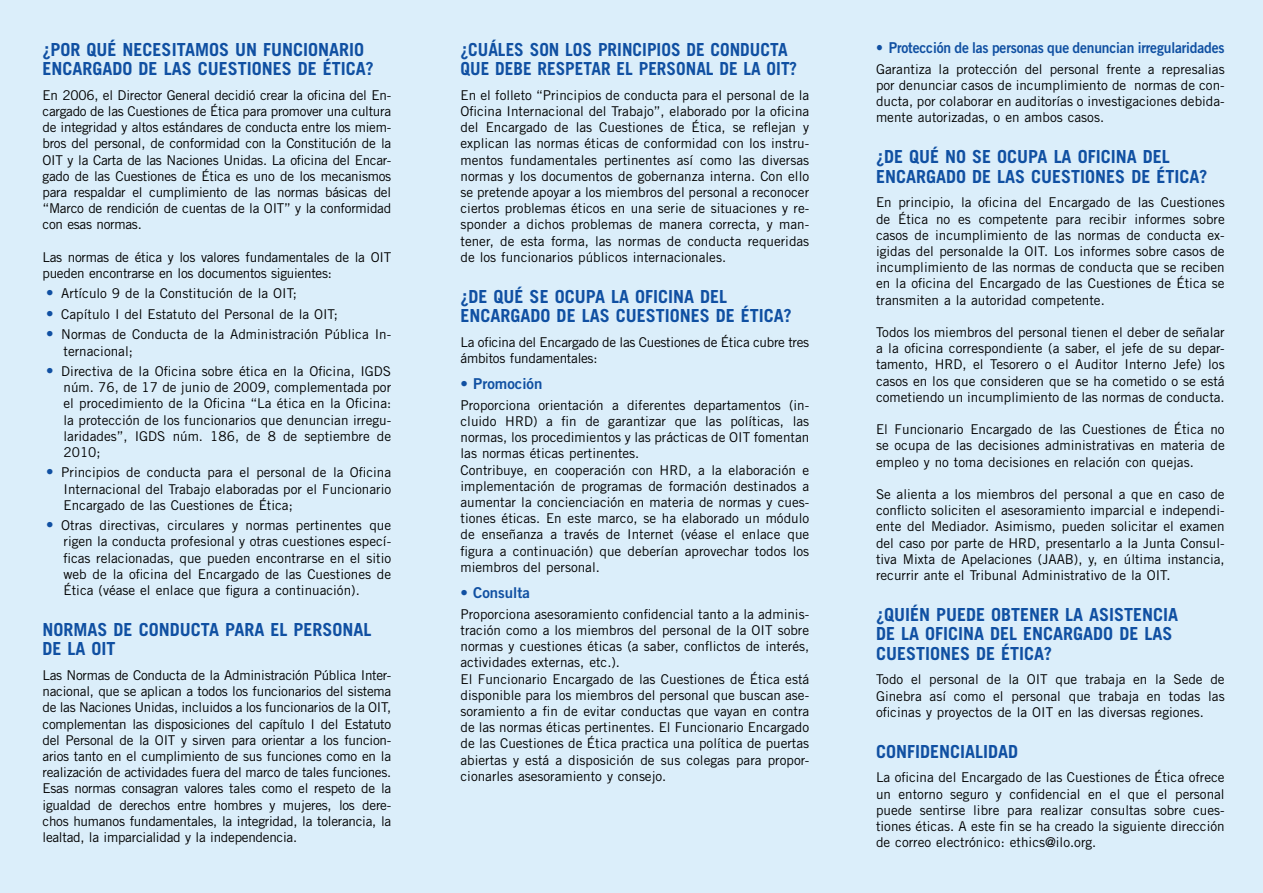
<style>
.page{position:relative;width:1263px;height:893px;background:#dbeefa}
.page>*{position:absolute;margin:0;border:0;box-sizing:border-box;transform-origin:0 0}
.t1{font:700 18px/19.5px "Trade Gothic LT Std";color:#1050a2}
.t2{font:700 18px/19.5px "Trade Gothic LT Std";color:#1050a2;scale:.96 1}
.t3{font:15px "Trade Gothic LT Std Bd 2";letter-spacing:-.01em;color:#1050a2;scale:.92 1}
.t4{font:15px "Trade Gothic LT Std Bd 2";letter-spacing:-.01em;color:#1050a2}
.t5{font:13.5px/16.2px "Trade Gothic LT Std";color:#000;text-align:justify}
.t6{font:13.5px/16.2px "Trade Gothic LT Std";letter-spacing:-.02em;color:#000}
.s1{font-size:15px;color:#1050a2}
</style>
<div class="page">
<h1 class="t1" style="left:43px;top:39px;width:333px">¿POR QUÉ NECESITAMOS UN FUNCIONARIO<br>ENCARGADO DE LAS CUESTIONES DE ÉTICA?</h1>
<p class="t5" style="left:43px;top:87px;width:350px">En 2006, el Director General decidió crear la oficina del En&shy;cargado de las Cuestiones de Ética para promover una cultura de integridad y altos estándares de conducta entre los miem&shy;bros del personal, de conformidad con la Constitución de la OIT y la Carta de las Naciones Unidas. La oficina del Encar&shy;gado de las Cuestiones de Ética es uno de los mecanismos para respaldar el cumplimiento de las normas básicas del “Marco de rendición de cuentas de la OIT” y la conformidad con esas normas.</p>
<p class="t6" style="left:43px;top:249px;width:350px">Las normas de ética y los valores fundamentales de la OIT pueden encontrarse en los documentos siguientes:</p>
<p class="t5" style="left:46px;top:285px;width:252px"><span class="s1">•</span> Artículo 9 de la Constitución de la OIT;</p>
<p class="t5" style="left:46px;top:306px;width:293px"><span class="s1">•</span> Capítulo I del Estatuto del Personal de la OIT;</p>
<p class="t5" style="left:64px;top:326px;width:329px;text-indent:-17px"><span class="s1">•</span> Normas de Conducta de la Administración Pública In&shy;ternacional;</p>
<p class="t5" style="left:64px;top:363px;width:329px;text-indent:-17px"><span class="s1">•</span> Directiva de la Oficina sobre ética en la Oficina, IGDS núm. 76, de 17 de junio de 2009, complementada por el procedimiento de la Oficina “La ética en la Oficina: la protección de los funcionarios que denuncian irregu&shy;laridades”, IGDS núm. 186, de 8 de septiembre de 2010;</p>
<p class="t5" style="left:64px;top:464px;width:329px;text-indent:-17px"><span class="s1">•</span> Principios de conducta para el personal de la Oficina Internacional del Trabajo elaboradas por el Funcionario Encargado de las Cuestiones de Ética;</p>
<p class="t5" style="left:64px;top:517px;width:329px;text-indent:-17px"><span class="s1">•</span> Otras directivas, circulares y normas pertinentes que rigen la conducta profesional y otras cuestiones especí&shy;ficas relacionadas, que pueden encontrarse en el sitio web de la oficina del Encargado de las Cuestiones de Ética (véase el enlace que figura a continuación).</p>
<h1 class="t1" style="left:43px;top:619px;width:331px">NORMAS DE CONDUCTA PARA EL PERSONAL<br>DE LA OIT</h1>
<p class="t5" style="left:43px;top:667px;width:350px">Las Normas de Conducta de la Administración Pública Inter&shy;nacional, que se aplican a todos los funcionarios del sistema de las Naciones Unidas, incluidos a los funcionarios de la OIT, complementan las disposiciones del capítulo I del Estatuto del Personal de la OIT y sirven para orientar a los funcion&shy;arios tanto en el cumplimiento de sus funciones como en la realización de actividades fuera del marco de tales funciones.<br>Esas normas consagran valores tales como el respeto de la igualdad de derechos entre hombres y mujeres, los dere&shy;chos humanos fundamentales, la integridad, la tolerancia, la lealtad, la imparcialidad y la independencia.</p>
<h1 class="t2" style="left:460px;top:39px;width:352px">¿CUÁLES SON LOS PRINCIPIOS DE CONDUCTA<br>QUE DEBE RESPETAR EL PERSONAL DE LA OIT?</h1>
<p class="t5" style="left:460px;top:87px;width:350px">En el folleto “Principios de conducta para el personal de la Oficina Internacional del Trabajo”, elaborado por la oficina del Encargado de las Cuestiones de Ética, se reflejan y explican las normas éticas de conformidad con los instru&shy;mentos fundamentales pertinentes así como las diversas normas y los documentos de gobernanza interna. Con ello se pretende apoyar a los miembros del personal a reconocer ciertos problemas éticos en una serie de situaciones y re&shy;sponder a dichos problemas de manera correcta, y man&shy;tener, de esta forma, las normas de conducta requeridas de los funcionarios públicos internacionales.</p>
<h1 class="t1" style="left:460px;top:286px;width:333px">¿DE QUÉ SE OCUPA LA OFICINA DEL<br>ENCARGADO DE LAS CUESTIONES DE ÉTICA?</h1>
<p class="t6" style="left:460px;top:334px;width:350px">La oficina del Encargado de las Cuestiones de Ética cubre tres ámbitos fundamentales:</p>
<p class="t4" style="left:460px;top:375px;width:83px">• Promoción</p>
<p class="t5" style="left:460px;top:397px;width:350px;text-align:left">Proporciona orientación a diferentes departamentos (in&shy;cluido HRD) a fin de garantizar que las políticas, las normas, los procedimientos y las prácticas de OIT fomentan las normas éticas pertinentes.<br>Contribuye, en cooperación con HRD, a la elaboración e implementación de programas de formación destinados a aumentar la concienciación en materia de normas y cues&shy;tiones éticas. En este marco, se ha elaborado un módulo de enseñanza a través de Internet (véase el enlace que figura a continuación) que deberían aprovechar todos los miembros del personal.</p>
<p class="t4" style="left:460px;top:584px;width:71px">• Consulta</p>
<p class="t5" style="left:460px;top:606px;width:350px;text-align:left">Proporciona asesoramiento confidencial tanto a la adminis&shy;tración como a los miembros del personal de la OIT sobre normas y cuestiones éticas (a saber, conflictos de interés, actividades externas, etc.).<br>El Funcionario Encargado de las Cuestiones de Ética está disponible para los miembros del personal que buscan ase&shy;soramiento a fin de evitar conductas que vayan en contra de las normas éticas pertinentes. El Funcionario Encargado de las Cuestiones de Ética practica una política de puertas abiertas y está a disposición de sus colegas para propor&shy;cionarles asesoramiento y consejo.</p>
<p class="t3" style="left:876px;top:39px;width:380px">• Protección de las personas que denuncian irregularidades</p>
<p class="t5" style="left:876px;top:61px;width:350px">Garantiza la protección del personal frente a represalias por denunciar casos de incumplimiento de normas de con&shy;ducta, por colaborar en auditorías o investigaciones debida&shy;mente autorizadas, o en ambos casos.</p>
<h1 class="t1" style="left:876px;top:147px;width:333px">¿DE QUÉ NO SE OCUPA LA OFICINA DEL<br>ENCARGADO DE LAS CUESTIONES DE ÉTICA?</h1>
<p class="t5" style="left:876px;top:194px;width:350px">En principio, la oficina del Encargado de las Cuestiones de Ética no es competente para recibir informes sobre casos de incumplimiento de las normas de conducta ex&shy;igidas del personalde la OIT. Los informes sobre casos de incumplimiento de las normas de conducta que se reciben en la oficina del Encargado de las Cuestiones de Ética se transmiten a la autoridad competente.</p>
<p class="t5" style="left:876px;top:324px;width:350px">Todos los miembros del personal tienen el deber de señalar a la oficina correspondiente (a saber, el jefe de su depar&shy;tamento, HRD, el Tesorero o el Auditor Interno Jefe) los casos en los que consideren que se ha cometido o se está cometiendo un incumplimiento de las normas de conducta.</p>
<p class="t5" style="left:876px;top:421px;width:350px">El Funcionario Encargado de las Cuestiones de Ética no se ocupa de las decisiones administrativas en materia de empleo y no toma decisiones en relación con quejas.</p>
<p class="t5" style="left:876px;top:486px;width:350px">Se alienta a los miembros del personal a que en caso de conflicto soliciten el asesoramiento imparcial e independi&shy;ente del Mediador. Asimismo, pueden solicitar el examen del caso por parte de HRD, presentarlo a la Junta Consul&shy;tiva Mixta de Apelaciones (JAAB), y, en última instancia, recurrir ante el Tribunal Administrativo de la OIT.</p>
<h1 class="t1" style="left:876px;top:604px;width:304px">¿QUIÉN PUEDE OBTENER LA ASISTENCIA<br>DE LA OFICINA DEL ENCARGADO DE LAS<br>CUESTIONES DE ÉTICA?</h1>
<p class="t5" style="left:876px;top:671px;width:350px">Todo el personal de la OIT que trabaja en la Sede de Ginebra así como el personal que trabaja en todas las oficinas y proyectos de la OIT en las diversas regiones.</p>
<h1 class="t1" style="left:876px;top:741px;width:144px">CONFIDENCIALIDAD</h1>
<p class="t5" style="left:876px;top:769px;width:350px">La oficina del Encargado de las Cuestiones de Ética ofrece un entorno seguro y confidencial en el que el personal puede sentirse libre para realizar consultas sobre cues&shy;tiones éticas. A este fin se ha creado la siguiente dirección de correo electrónico: ethics@ilo.org.</p>
</div>
